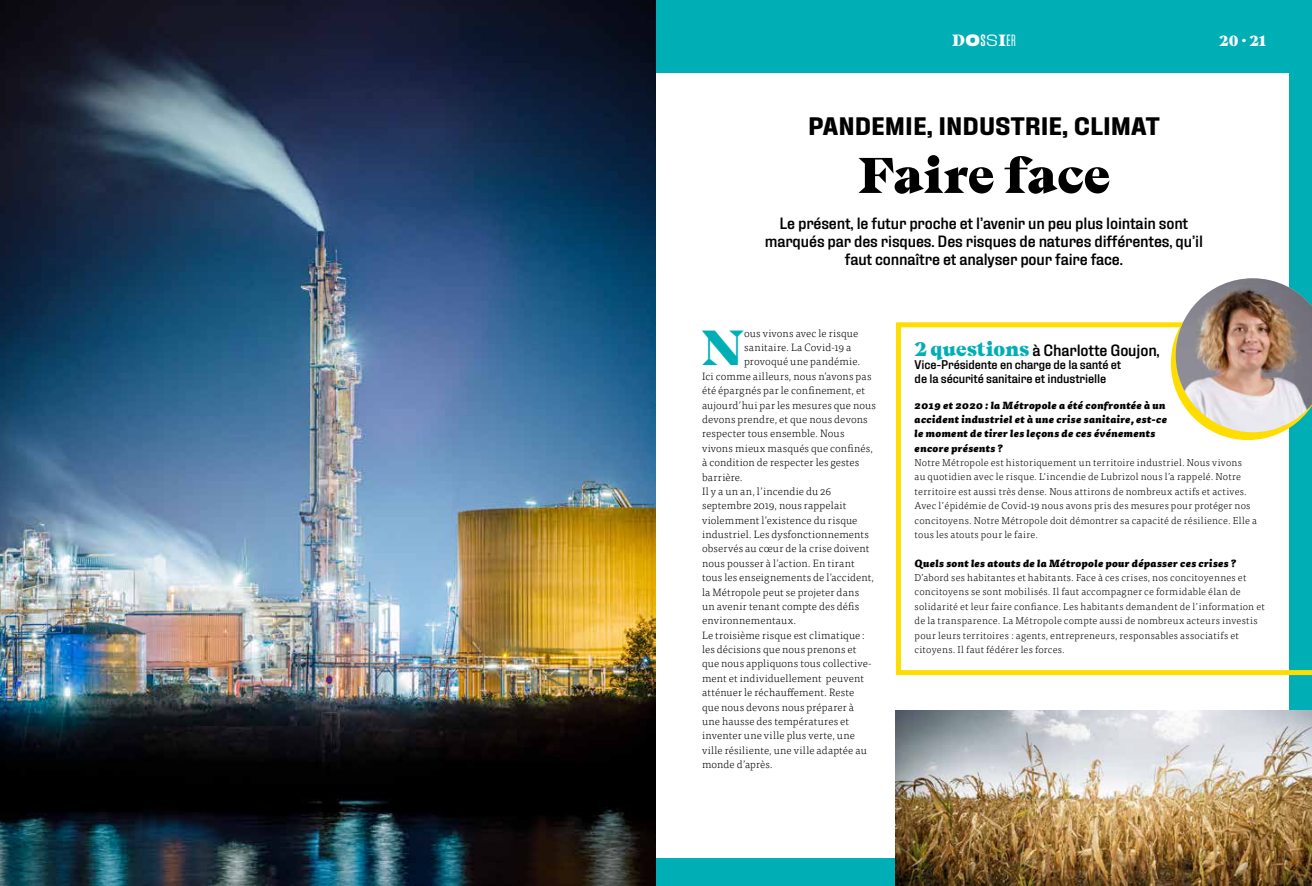
<style>
.page{position:relative;width:1312px;height:886px;background:#fff}
.page>*{position:absolute;margin:0;border:0;box-sizing:border-box;transform-origin:0 0}
.t1{font:900 50px "Beirut Display";color:#000}
.t2{font:900 49.12px "Beirut Display Trial";color:#00afb6}
.t3{font:700 25px "Fixture";color:#000}
.t4{font:500 16.25px/17.9px "Fixture";letter-spacing:-.01em;color:#000;text-align:center}
.t5{font:900 16.25px "Beirut Display Trial";color:#fff}
.t6{font:900 15px "Beirut Display Trial";color:#fff}
.t7{font:500 12.5px/13.8px "Fixture";letter-spacing:-.01em;color:#000}
.t8{font:300 10.62px "Tisa OT";letter-spacing:.015em;color:#000}
.t9{font:300 10px/14.4px "Tisa OT";letter-spacing:.025em;color:#000}
.t10{font:italic 900 10px/14.4px "Tisa OT";letter-spacing:.035em;color:#000}
.s1{font-family:"Fixture";font-stretch:expanded}
.s2{font-family:"Fixture";font-weight:500;font-stretch:condensed}
.s3{font-family:"Fixture";font-weight:300;font-stretch:expanded}
.s4{font-family:"Fixture";font-weight:400;font-stretch:condensed}
.s5{font-family:"Fixture";font-weight:300;font-stretch:condensed}
.s6{font-family:"Beirut Display";font-weight:900;font-size:20px;color:#00afb6}
</style>
<div class="page">
<div style="left:0;top:0;width:1311px;height:886px;background:#00afb6"></div>
<div style="left:22px;top:73px;width:1266px;height:784px;background:#fff"></div>
<img style="left:0;top:0;width:656px;height:886px">
<img style="left:895px;top:710px;width:416px;height:176px">
<svg style="left:895px;top:322px;width:416px;height:353px"></svg>
<svg style="left:1170px;top:322px;width:141px;height:118px"></svg>
<img style="left:1175px;top:278px;width:136px;height:154px">
<h3 class="t5" style="left:951px;top:34px;width:65px">D<span class="s1">O</span><span class="s2">S</span><span class="s3">S</span>I<span class="s4">E</span><span class="s5">R</span></h3>
<h3 class="t6" style="left:1218px;top:35px;width:48px">20 . 21</h3>
<h3 class="t3" style="left:808px;top:111px;width:353px">PANDEMIE, INDUSTRIE, CLIMAT</h3>
<h1 class="t1" style="left:858px;top:135px;width:254px">Faire face</h1>
<h3 class="t4" style="left:764px;top:214px;width:439px">Le présent, le futur proche et l’avenir un peu plus lointain sont marqués par des risques. Des risques de natures différentes, qu’il faut connaître et analyser pour faire face.</h3>
<h2 class="t2" style="left:701px;top:328px;width:44px">N</h2>
<p class="t8" style="left:744px;top:327px;width:116px">ous vivons avec le risque</p>
<p class="t8" style="left:744px;top:341px;width:109px">sanitaire. La Covid-19 a</p>
<p class="t8" style="left:744px;top:356px;width:118px">provoqué une pandémie.</p>
<p class="t8" style="left:702px;top:370px;width:171px">Ici comme ailleurs, nous n’avons pas</p>
<p class="t8" style="left:702px;top:384px;width:164px">été épargnés par le confinement, et</p>
<p class="t8" style="left:702px;top:399px;width:175px">aujourd’hui par les mesures que nous</p>
<p class="t8" style="left:702px;top:413px;width:167px">devons prendre, et que nous devons</p>
<p class="t8" style="left:702px;top:428px;width:144px">respecter tous ensemble. Nous</p>
<p class="t8" style="left:702px;top:442px;width:172px">vivons mieux masqués que confinés,</p>
<p class="t8" style="left:702px;top:456px;width:159px">à condition de respecter les gestes</p>
<p class="t8" style="left:702px;top:471px;width:42px">barrière.</p>
<p class="t8" style="left:702px;top:485px;width:131px">Il y a un an, l’incendie du 26</p>
<p class="t8" style="left:702px;top:499px;width:146px">septembre 2019, nous rappelait</p>
<p class="t8" style="left:702px;top:514px;width:157px">violemment l’existence du risque</p>
<p class="t8" style="left:702px;top:528px;width:168px">industriel. Les dysfonctionnements</p>
<p class="t8" style="left:702px;top:543px;width:169px">observés au cœur de la crise doivent</p>
<p class="t8" style="left:702px;top:557px;width:154px">nous pousser à l’action. En tirant</p>
<p class="t8" style="left:702px;top:571px;width:173px">tous les enseignements de l’accident,</p>
<p class="t8" style="left:702px;top:586px;width:159px">la Métropole peut se projeter dans</p>
<p class="t8" style="left:702px;top:600px;width:158px">un avenir tenant compte des défis</p>
<p class="t8" style="left:702px;top:614px;width:96px">environnementaux.</p>
<p class="t8" style="left:702px;top:629px;width:164px">Le troisième risque est climatique:</p>
<p class="t8" style="left:702px;top:643px;width:156px">les décisions que nous prenons et</p>
<p class="t8" style="left:702px;top:658px;width:171px">que nous appliquons tous collective-</p>
<p class="t8" style="left:702px;top:672px;width:163px">ment et individuellement peuvent</p>
<p class="t8" style="left:702px;top:686px;width:154px">atténuer le réchauffement. Reste</p>
<p class="t8" style="left:702px;top:701px;width:153px">que nous devons nous préparer à</p>
<p class="t8" style="left:702px;top:715px;width:148px">une hausse des températures et</p>
<p class="t8" style="left:702px;top:729px;width:154px">inventer une ville plus verte, une</p>
<p class="t8" style="left:702px;top:744px;width:166px">ville résiliente, une ville adaptée au</p>
<p class="t8" style="left:702px;top:758px;width:72px">monde d’après.</p>
<h3 class="t4" style="left:914px;top:341px;width:246px"><span class="s6">2 questions</span> à Charlotte Goujon,</h3>
<p class="t7" style="left:914px;top:358px;width:208px">Vice-Présidente en charge de la santé et de la sécurité sanitaire et industrielle</p>
<p class="t10" style="left:914px;top:398px;width:254px">2019 et 2020 : la Métropole a été confrontée à un accident industriel et à une crise sanitaire, est-ce le moment de tirer les leçons de ces événements encore présents ?</p>
<p class="t9" style="left:914px;top:456px;width:344px">Notre Métropole est historiquement un territoire industriel. Nous vivons<br>au quotidien avec le risque. L’incendie de Lubrizol nous l’a rappelé. Notre territoire est aussi très dense. Nous attirons de nombreux actifs et actives.<br>Avec l’épidémie de Covid-19 nous avons pris des mesures pour protéger nos concitoyens. Notre Métropole doit démontrer sa capacité de résilience. Elle a tous les atouts pour le faire.</p>
<p class="t10" style="left:914px;top:556px;width:323px">Quels sont les atouts de la Métropole pour dépasser ces crises ?</p>
<p class="t9" style="left:914px;top:571px;width:351px">D’abord ses habitantes et habitants. Face à ces crises, nos concitoyennes et concitoyens se sont mobilisés. Il faut accompagner ce formidable élan de solidarité et leur faire confiance. Les habitants demandent de l’information et de la transparence. La Métropole compte aussi de nombreux acteurs investis pour leurs territoires : agents, entrepreneurs, responsables associatifs et citoyens. Il faut fédérer les forces.</p>
</div>
